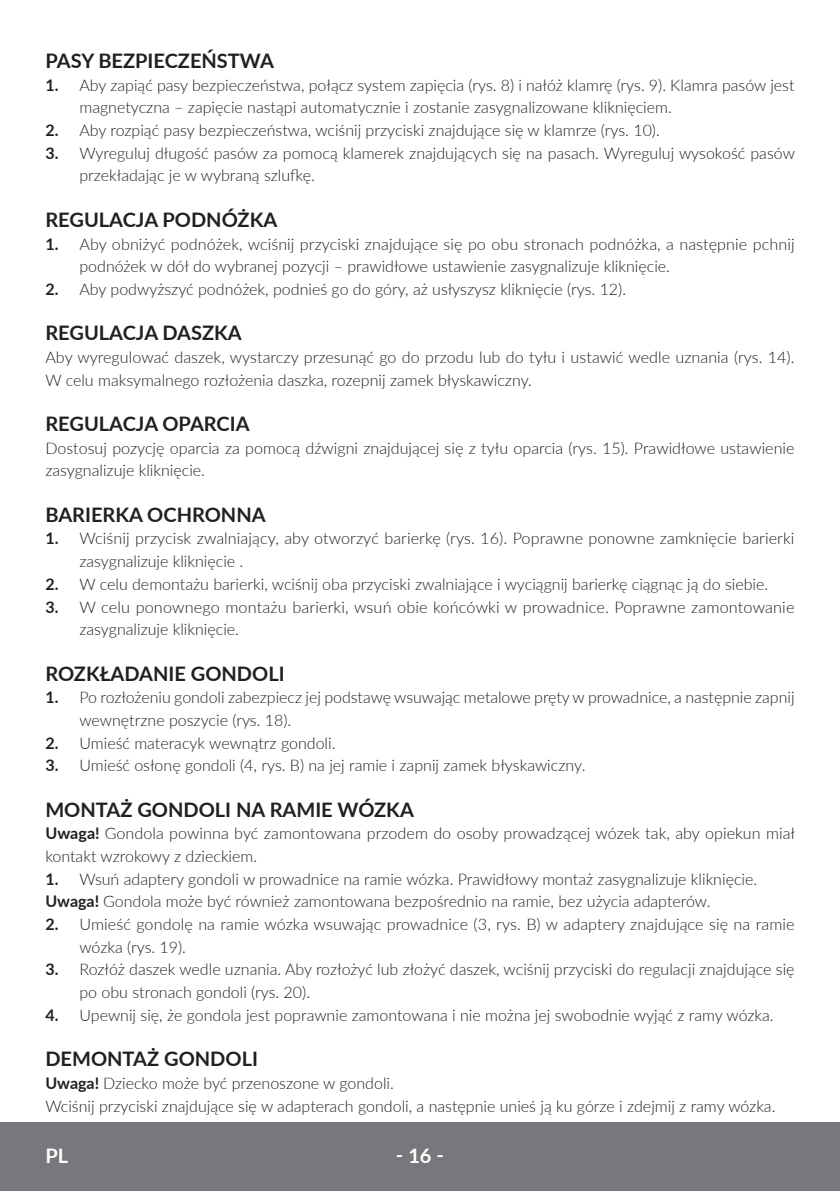
<style>
.page{position:relative;width:840px;height:1191px;background:#fff}
.page>*{position:absolute;margin:0;border:0;box-sizing:border-box;transform-origin:0 0}
.t1{font:700 20px "Lato";color:#231f20}
.t2{font:700 20px "Lato";color:#fff}
.t3{font:300 16px/22.6px "Lato";color:#231f20}
.s1{font-weight:700}
</style>
<div class="page">
<div style="left:0;top:1123px;width:839px;height:68px;background:#76787b"></div>
<hr style="left:839px;top:1123px;width:1px;height:68px;background:#76787b">
<p class="t1" style="left:45px;top:46px;width:230px">PASY BEZPIECZEŃSTWA</p>
<p class="t3" style="left:79px;top:73px;width:716px;text-indent:-34px"><span class="s1">1.</span> Aby zapiąć pasy bezpieczeństwa, połącz system zapięcia (rys. 8) i nałóż klamrę (rys. 9). Klamra pasów jest magnetyczna – zapięcie nastąpi automatycznie i zostanie zasygnalizowane kliknięciem.</p>
<p class="t3" style="left:45px;top:118px;width:615px"><span class="s1">2.</span> Aby rozpiąć pasy bezpieczeństwa, wciśnij przyciski znajdujące się w klamrze (rys. 10).</p>
<p class="t3" style="left:79px;top:141px;width:716px;text-indent:-34px"><span class="s1">3.</span> Wyreguluj długość pasów za pomocą klamerek znajdujących się na pasach. Wyreguluj wysokość pasów przekładając je w wybraną szlufkę.</p>
<p class="t1" style="left:45px;top:205px;width:233px">REGULACJA PODNÓŻKA</p>
<p class="t3" style="left:79px;top:232px;width:716px;text-indent:-34px"><span class="s1">1.</span> Aby obniżyć podnóżek, wciśnij przyciski znajdujące się po obu stronach podnóżka, a następnie pchnij podnóżek w dół do wybranej pozycji – prawidłowe ustawienie zasygnalizuje kliknięcie.</p>
<p class="t3" style="left:45px;top:277px;width:582px"><span class="s1">2.</span> Aby podwyższyć podnóżek, podnieś go do góry, aż usłyszysz kliknięcie (rys. 12).</p>
<p class="t1" style="left:45px;top:318px;width:198px">REGULACJA DASZKA</p>
<p class="t3" style="left:45px;top:345px;width:750px">Aby wyregulować daszek, wystarczy przesunąć go do przodu lub do tyłu i ustawić wedle uznania (rys. 14).<br>W celu maksymalnego rozłożenia daszka, rozepnij zamek błyskawiczny.</p>
<p class="t1" style="left:45px;top:409px;width:206px">REGULACJA OPARCIA</p>
<p class="t3" style="left:45px;top:436px;width:750px">Dostosuj pozycję oparcia za pomocą dźwigni znajdującej się z tyłu oparcia (rys. 15). Prawidłowe ustawienie zasygnalizuje kliknięcie.</p>
<p class="t1" style="left:45px;top:500px;width:222px">BARIERKA OCHRONNA</p>
<p class="t3" style="left:79px;top:527px;width:716px;text-indent:-34px"><span class="s1">1.</span> Wciśnij przycisk zwalniający, aby otworzyć barierkę (rys. 16). Poprawne ponowne zamknięcie barierki zasygnalizuje kliknięcie .</p>
<p class="t3" style="left:45px;top:572px;width:723px"><span class="s1">2.</span> W celu demontażu barierki, wciśnij oba przyciski zwalniające i wyciągnij barierkę ciągnąc ją do siebie.</p>
<p class="t3" style="left:79px;top:595px;width:716px;text-indent:-34px"><span class="s1">3.</span> W celu ponownego montażu barierki, wsuń obie końcówki w prowadnice. Poprawne zamontowanie zasygnalizuje kliknięcie.</p>
<p class="t1" style="left:45px;top:658px;width:240px">ROZKŁADANIE GONDOLI</p>
<p class="t3" style="left:79px;top:685px;width:716px;text-indent:-34px"><span class="s1">1.</span> Po rozłożeniu gondoli zabezpiecz jej podstawę wsuwając metalowe pręty w prowadnice, a następnie zapnij wewnętrzne poszycie (rys. 18).</p>
<p class="t3" style="left:45px;top:731px;width:291px"><span class="s1">2.</span> Umieść materacyk wewnątrz gondoli.</p>
<p class="t3" style="left:45px;top:753px;width:541px"><span class="s1">3.</span> Umieść osłonę gondoli (4, rys. B) na jej ramie i zapnij zamek błyskawiczny.</p>
<p class="t1" style="left:45px;top:794px;width:370px">MONTAŻ GONDOLI NA RAMIE WÓZKA</p>
<p class="t3" style="left:45px;top:821px;width:750px"><span class="s1">Uwaga!</span> Gondola powinna być zamontowana przodem do osoby prowadzącej wózek tak, aby opiekun miał kontakt wzrokowy z dzieckiem.</p>
<p class="t3" style="left:45px;top:867px;width:713px"><span class="s1">1.</span> Wsuń adaptery gondoli w prowadnice na ramie wózka. Prawidłowy montaż zasygnalizuje kliknięcie.<br><span class="s1">Uwaga!</span> Gondola może być również zamontowana bezpośrednio na ramie, bez użycia adapterów.</p>
<p class="t3" style="left:79px;top:912px;width:716px;text-indent:-34px"><span class="s1">2.</span> Umieść gondolę na ramie wózka wsuwając prowadnice (3, rys. B) w adaptery znajdujące się na ramie wózka (rys. 19).</p>
<p class="t3" style="left:79px;top:957px;width:716px;text-indent:-34px"><span class="s1">3.</span> Rozłóż daszek wedle uznania. Aby rozłożyć lub złożyć daszek, wciśnij przyciski do regulacji znajdujące się po obu stronach gondoli (rys. 20).</p>
<p class="t3" style="left:45px;top:1003px;width:729px"><span class="s1">4.</span> Upewnij się, że gondola jest poprawnie zamontowana i nie można jej swobodnie wyjąć z ramy wózka.</p>
<p class="t1" style="left:45px;top:1044px;width:214px">DEMONTAŻ GONDOLI</p>
<p class="t3" style="left:45px;top:1071px;width:731px"><span class="s1">Uwaga!</span> Dziecko może być przenoszone w gondoli.<br>Wciśnij przyciski znajdujące się w adapterach gondoli, a następnie unieś ją ku górze i zdejmij z ramy wózka.</p>
<p class="t2" style="left:45px;top:1141px;width:24px">PL</p>
<p class="t2" style="left:396px;top:1141px;width:49px">‑ 16 ‑</p>
</div>
